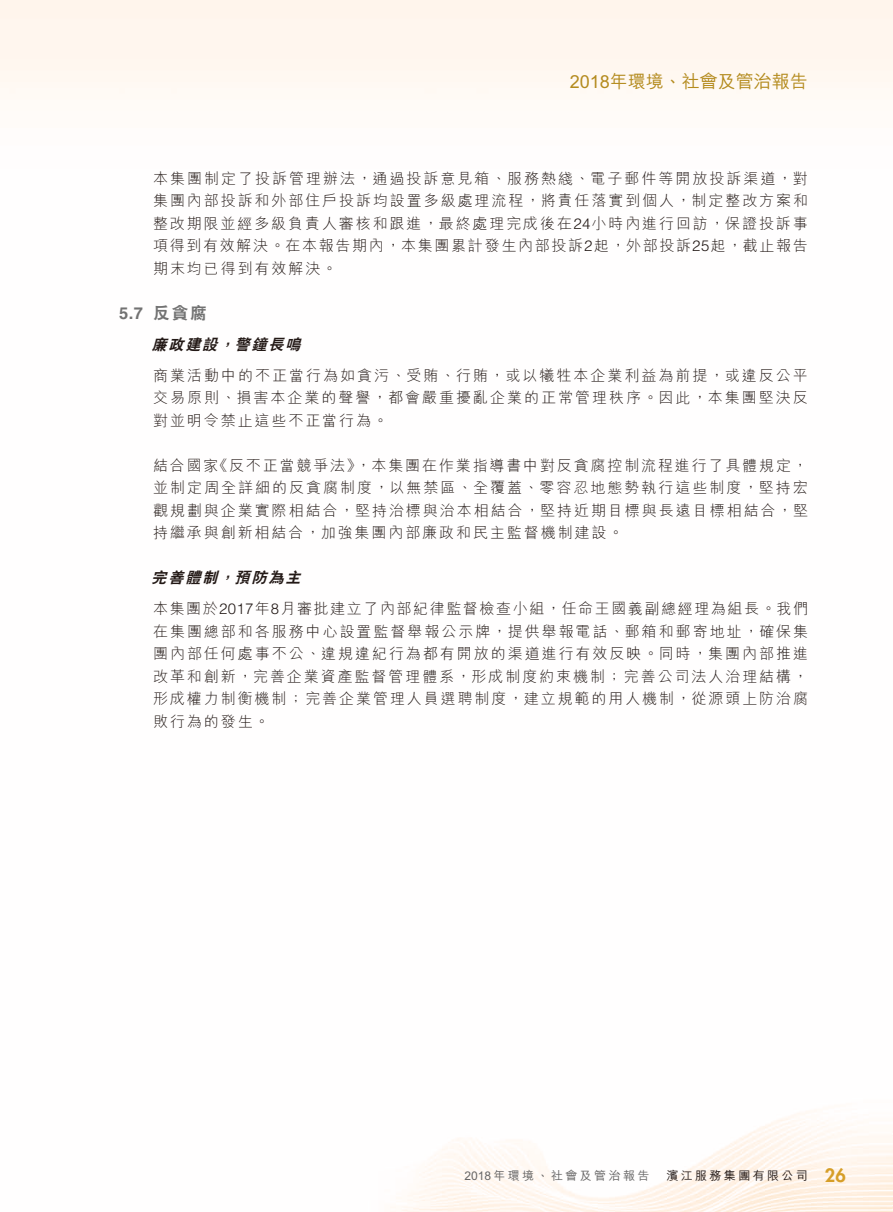
<style>
.page{position:relative;width:893px;height:1212px;background:#fff}
.page>*{position:absolute;margin:0;border:0;box-sizing:border-box;transform-origin:0 0}
.t1{font:500 18px "M Hei HK";color:#b48b1e}
.t2{font:800 18px "Futura Std";color:#d69e28}
.t3{font:800 16.5px "C Hei 2 HK";color:#727272}
.t4{font:700 16.5px "Helvetica LT Std";color:#727272}
.t5{font:300 15px/22.5px "M Hei HK";letter-spacing:.13em;color:#231916;text-align:justify}
.t6{font:italic 800 15px "C Hei 2 HK";color:#231916}
.t7{font:500 12px "M Hei HK";letter-spacing:.2em;color:#666565}
.t8{font:500 12px "M Hei HK";letter-spacing:.2em;color:#231916}
.s1{font-family:"Helvetica LT Std"}
</style>
<div class="page">
<img style="left:0;top:0;width:893px;height:1212px">
<p class="t1" style="left:570px;top:69px;width:240px">2018年環境、社會及管治報告</p>
<p class="t4" style="left:119px;top:303px;width:25px">5.7</p>
<p class="t5" style="left:153px;top:167px;width:656px">本集團制定了投訴管理辦法，通過投訴意見箱、服務熱綫、電子郵件等開放投訴渠道，對集團內部投訴和外部住戶投訴均設置多級處理流程，將責任落實到個人，制定整改方案和整改期限並經多級負責人審核和跟進，最終處理完成後在<span class="s1">24</span>小時內進行回訪，保證投訴事項得到有效解決。在本報告期內，本集團累計發生內部投訴<span class="s1">2</span>起，外部投訴<span class="s1">25</span>起，截止報告期末均已得到有效解決。</p>
<p class="t3" style="left:153px;top:304px;width:55px">反貪腐</p>
<p class="t6" style="left:235px;top:336px;width:71px">警鐘長鳴</p>
<p class="t6" style="left:152px;top:336px;width:88px">廉政建設，</p>
<p class="t5" style="left:153px;top:364px;width:656px">商業活動中的不正當行為如貪污、受賄、行賄，或以犧牲本企業利益為前提，或違反公平交易原則、損害本企業的聲譽，都會嚴重擾亂企業的正常管理秩序。因此，本集團堅決反對並明令禁止這些不正當行為。</p>
<p class="t5" style="left:356px;top:454px;width:453px">，本集團在作業指導書中對反貪腐控制流程進行了具體規定，</p>
<p class="t5" style="left:153px;top:454px;width:656px;text-align:left">結合國家<br>並制定周全詳細的反貪腐制度，以無禁區、全覆蓋、零容忍地態勢執行這些制度，堅持宏觀規劃與企業實際相結合，堅持治標與治本相結合，堅持近期目標與長遠目標相結合，堅持繼承與創新相結合，加強集團內部廉政和民主監督機制建設。</p>
<p class="t6" style="left:235px;top:570px;width:71px">預防為主</p>
<p class="t5" style="left:213px;top:454px;width:150px">《反不正當競爭法》</p>
<p class="t6" style="left:152px;top:570px;width:88px">完善體制，</p>
<p class="t5" style="left:153px;top:597px;width:656px">本集團於<span class="s1">2017</span>年<span class="s1">8</span>月審批建立了內部紀律監督檢查小組，任命王國義副總經理為組長。我們在集團總部和各服務中心設置監督舉報公示牌，提供舉報電話、郵箱和郵寄地址，確保集團內部任何處事不公、違規違紀行為都有開放的渠道進行有效反映。同時，集團內部推進改革和創新，完善企業資產監督管理體系，形成制度約束機制；完善公司法人治理結構，形成權力制衡機制；完善企業管理人員選聘制度，建立規範的用人機制，從源頭上防治腐敗行為的發生。</p>
<p class="t7" style="left:464px;top:1167px;width:187px">2018年環境、社會及管治報告</p>
<p class="t8" style="left:666px;top:1167px;width:143px">濱江服務集團有限公司</p>
<p class="t2" style="left:825px;top:1164px;width:22px">26</p>
</div>
